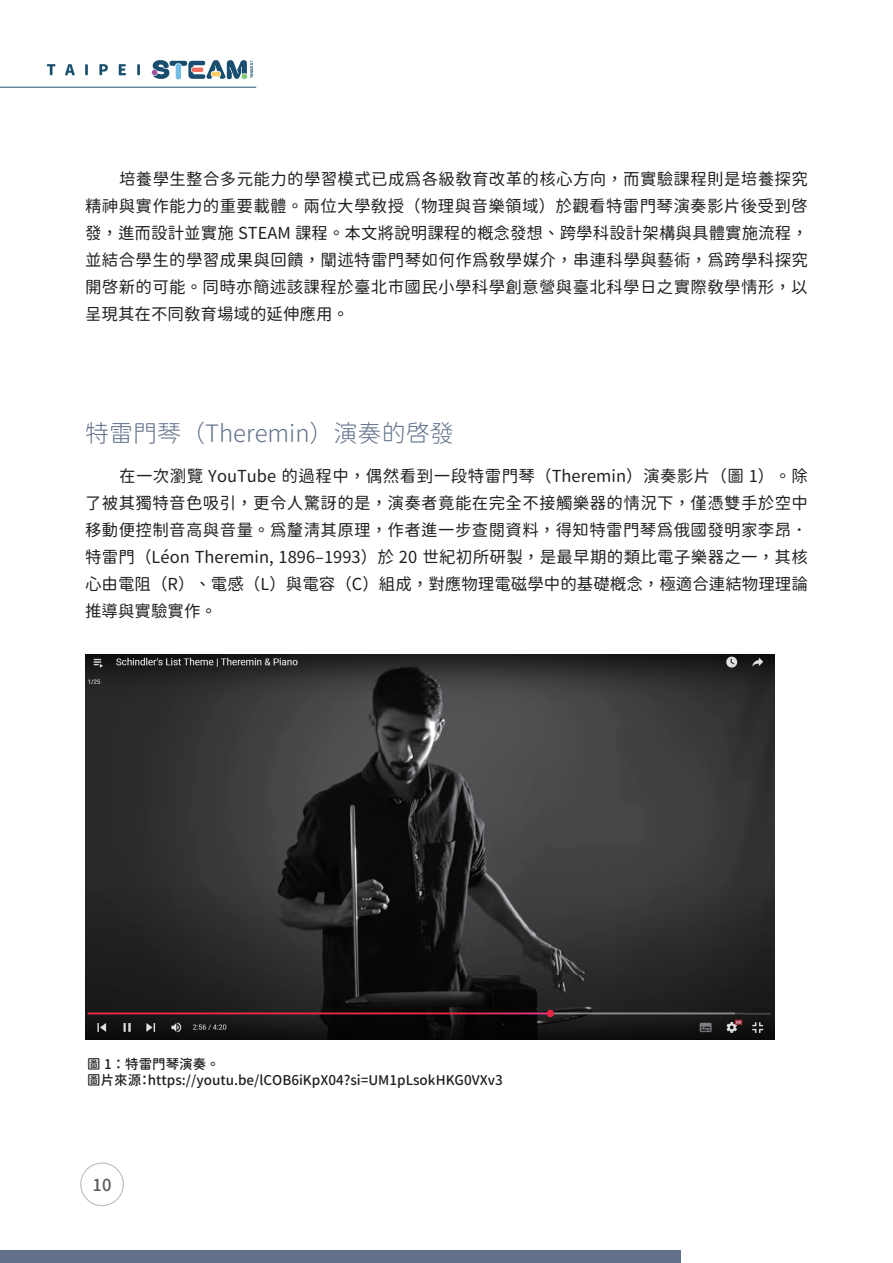
<style>
.page{position:relative;width:893px;height:1263px;background:#fff}
.page>*{position:absolute;margin:0;border:0;box-sizing:border-box;transform-origin:0 0}
.t1{font:24px "Gen Sen Maru Gothic TW Light TTF";color:#62728b}
.t2{font:16.5px/27px "Gen Sen Maru Gothic TW Regular TTF";color:#231f20;text-align:justify}
.t3{font:16.5px "Gen Sen Maru Gothic TW Medium TTF";color:#57585a}
.t4{font:13.5px/16.5px "Gen Sen Maru Gothic TW Medium TTF";color:#231f20}
</style>
<div class="page">
<svg style="left:47px;top:64px;width:93px;height:11px"></svg>
<svg style="left:152px;top:60px;width:101px;height:19px"></svg>
<hr style="left:0;top:87px;width:256px;height:1px;background:#1a4e6e">
<div style="left:80px;top:1163px;width:44px;height:43px;border:1px solid #b2b5c2;border-radius:50%"></div>
<div style="left:0;top:1250px;width:680px;height:13px;background:#62728b"></div>
<img style="left:85px;top:654px;width:690px;height:386px">
<p class="t2" style="left:85px;top:165px;width:725px;text-indent:34px">培養學生整合多元能力的學習模式已成為各級教育改革的核心方向，而實驗課程則是培養探究精神與實作能力的重要載體。兩位大學教授（物理與音樂領域）於觀看特雷門琴演奏影片後受到啟發，進而設計並實施 STEAM 課程。本文將說明課程的概念發想、跨學科設計架構與具體實施流程，並結合學生的學習成果與回饋，闡述特雷門琴如何作為教學媒介，串連科學與藝術，為跨學科探究開啟新的可能。同時亦簡述該課程於臺北市國民小學科學創意營與臺北科學日之實際教學情形，以呈現其在不同教育場域的延伸應用。</p>
<h1 class="t1" style="left:85px;top:420px;width:370px">特雷門琴（Theremin）演奏的啟發</h1>
<p class="t2" style="left:85px;top:463px;width:725px;text-indent:34px">在一次瀏覽 YouTube 的過程中，偶然看到一段特雷門琴（Theremin）演奏影片（圖 1）。除了被其獨特音色吸引，更令人驚訝的是，演奏者竟能在完全不接觸樂器的情況下，僅憑雙手於空中移動便控制音高與音量。為釐清其原理，作者進一步查閱資料，得知特雷門琴為俄國發明家李昂．特雷門（Léon Theremin, 1896–1993）於 20 世紀初所研製，是最早期的類比電子樂器之一，其核心由電阻（R）、電感（L）與電容（C）組成，對應物理電磁學中的基礎概念，極適合連結物理理論推導與實驗實作。</p>
<p class="t4" style="left:87px;top:1055px;width:417px">圖 1：特雷門琴演奏。<br>圖片來源：https://youtu.be/lCOB6iKpX04?si=UM1pLsokHKG0VXv3</p>
<p class="t3" style="left:93px;top:1175px;width:20px">10</p>
</div>
